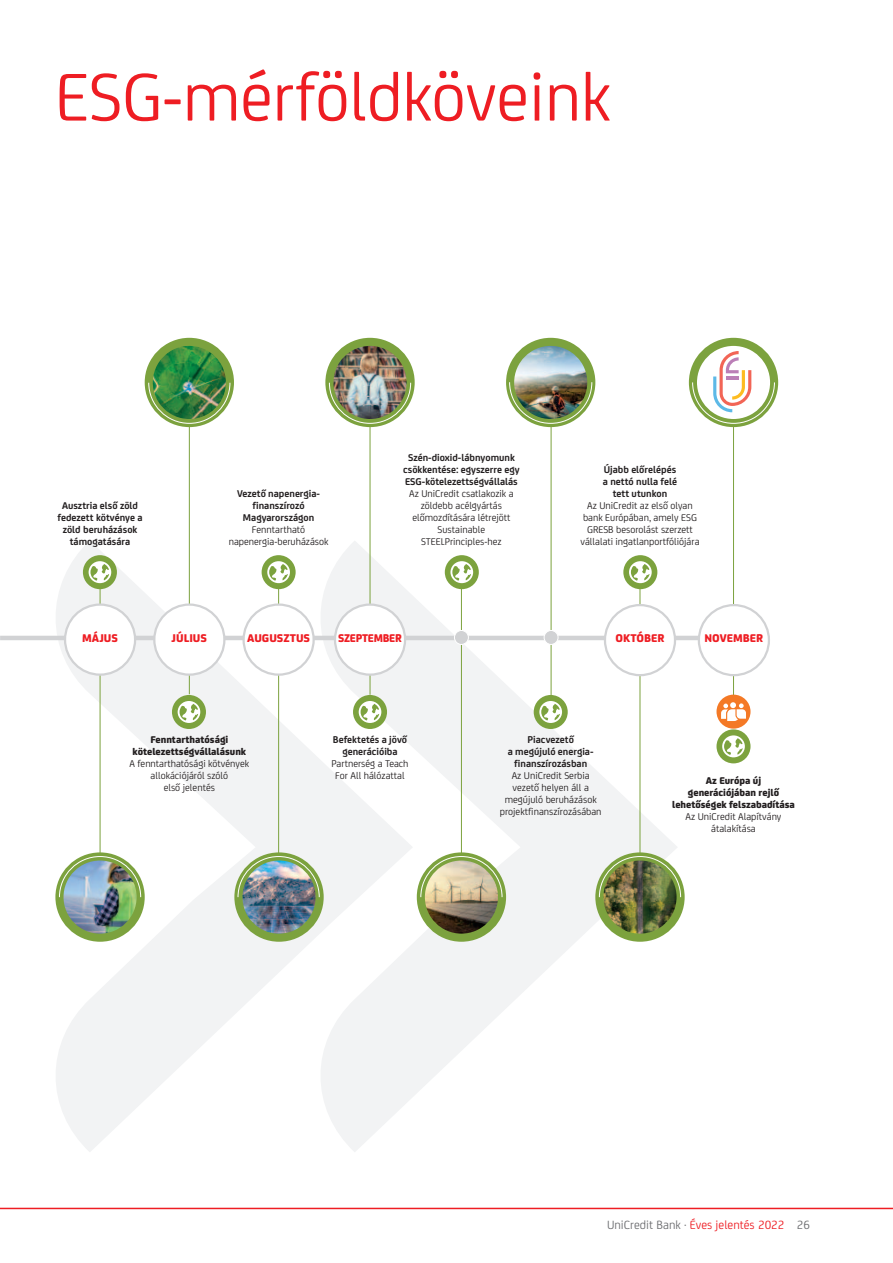
<style>
.page{position:relative;width:893px;height:1263px;background:#fff}
.page>*{position:absolute;margin:0;border:0;box-sizing:border-box;transform-origin:0 0}
.t1{font:72px "Uni Credit";letter-spacing:-.005em;color:#ee1d23}
.t2{font:12.75px "Uni Credit";color:#6c6d70}
.t3{font:800 12px "Uni Credit";color:#ee1d23}
.t4{font:800 12px "Uni Credit";letter-spacing:-.02em;color:#ee1d23;scale:.96 1}
.t5{font:10.5px/12px "Uni Credit";color:#231f20;text-align:center}
.t6{font:700 10.5px/12px "Uni Credit";color:#231f20;text-align:center}
.t7{font:800 10.5px/12px "Uni Credit";color:#231f20;text-align:center}
.s1{color:#ee1d23}
</style>
<div class="page">
<hr style="left:0;top:1208px;width:893px;height:1px;background:#ee1d23">
<svg style="left:44px;top:540px;width:265px;height:612px"></svg>
<svg style="left:309px;top:540px;width:369px;height:612px"></svg>
<hr style="left:0;top:636px;width:734px;height:4px;background:#d1d2d4">
<img style="left:238px;top:856px;width:82px;height:82px;border-radius:50%">
<div style="left:234px;top:852px;width:90px;height:90px;border:8px solid #7ca23e;border-radius:50%"></div>
<img style="left:59px;top:856px;width:82px;height:82px;border-radius:50%">
<div style="left:55px;top:852px;width:90px;height:90px;border:8px solid #7ca23e;border-radius:50%"></div>
<hr style="left:100px;top:585px;width:1px;height:269px;background:#7ca23e">
<img style="left:59px;top:856px;width:82px;height:42px">
<div style="left:65px;top:605px;width:70px;height:70px;background:#fff;border-radius:50%"></div>
<div style="left:64px;top:603px;width:72px;height:73px;border:2px solid #d1d2d4;border-radius:50%"></div>
<hr style="left:278px;top:583px;width:1px;height:270px;background:#7ca23e">
<img style="left:237px;top:856px;width:83px;height:42px">
<div style="left:244px;top:605px;width:70px;height:70px;background:#fff;border-radius:50%"></div>
<div style="left:242px;top:603px;width:73px;height:73px;border:2px solid #d1d2d4;border-radius:50%"></div>
<hr style="left:461px;top:581px;width:1px;height:274px;background:#7ca23e">
<img style="left:421px;top:856px;width:81px;height:82px;border-radius:50%">
<div style="left:417px;top:852px;width:89px;height:90px;border:8px solid #7ca23e;border-radius:50%"></div>
<svg style="left:420px;top:856px;width:83px;height:42px;background:#cdcba1"></svg>
<div style="left:454px;top:630px;width:14px;height:14px;background:#d1d2d4;border-radius:50%"></div>
<div style="left:454px;top:630px;width:15px;height:15px;border:1px solid #fff;border-radius:50%"></div>
<div style="left:595px;top:852px;width:90px;height:90px;border:8px solid #7ca23e;border-radius:50%"></div>
<hr style="left:640px;top:582px;width:1px;height:277px;background:#7ca23e">
<div style="left:605px;top:605px;width:70px;height:70px;background:#fff;border-radius:50%"></div>
<div style="left:604px;top:604px;width:72px;height:72px;border:2px solid #d1d2d4;border-radius:50%"></div>
<img style="left:599px;top:856px;width:82px;height:82px">
<hr style="left:189px;top:424px;width:1px;height:270px;background:#7ca23e">
<img style="left:149px;top:342px;width:81px;height:81px;border-radius:50%">
<div style="left:145px;top:338px;width:89px;height:89px;border:8px solid #7ca23e;border-radius:50%"></div>
<img style="left:148px;top:382px;width:83px;height:42px">
<div style="left:154px;top:605px;width:70px;height:70px;background:#fff;border-radius:50%"></div>
<div style="left:153px;top:603px;width:72px;height:73px;border:2px solid #d1d2d4;border-radius:50%"></div>
<hr style="left:370px;top:424px;width:1px;height:271px;background:#7ca23e">
<img style="left:329px;top:342px;width:82px;height:81px;border-radius:50%">
<div style="left:325px;top:338px;width:90px;height:89px;border:8px solid #7ca23e;border-radius:50%"></div>
<img style="left:329px;top:381px;width:82px;height:43px">
<div style="left:335px;top:605px;width:70px;height:70px;background:#fff;border-radius:50%"></div>
<div style="left:334px;top:603px;width:72px;height:73px;border:2px solid #d1d2d4;border-radius:50%"></div>
<img style="left:510px;top:342px;width:81px;height:81px;border-radius:50%">
<div style="left:506px;top:338px;width:89px;height:89px;border:8px solid #7ca23e;border-radius:50%"></div>
<hr style="left:551px;top:425px;width:1px;height:273px;background:#7ca23e">
<img style="left:509px;top:381px;width:84px;height:43px">
<svg style="left:693px;top:342px;width:81px;height:81px"></svg>
<div style="left:689px;top:338px;width:89px;height:89px;border:8px solid #7ca23e;border-radius:50%"></div>
<hr style="left:733px;top:423px;width:1px;height:277px;background:#7ca23e">
<div style="left:716px;top:729px;width:34px;height:34px;background:#7ca23e;border-radius:50%"></div>
<svg style="left:722px;top:735px;width:23px;height:22px"></svg>
<div style="left:83px;top:555px;width:34px;height:34px;background:#7ca23e;border-radius:50%"></div>
<svg style="left:89px;top:561px;width:22px;height:22px"></svg>
<div style="left:262px;top:555px;width:34px;height:34px;background:#7ca23e;border-radius:50%"></div>
<svg style="left:267px;top:561px;width:23px;height:22px"></svg>
<div style="left:445px;top:555px;width:34px;height:34px;background:#7ca23e;border-radius:50%"></div>
<svg style="left:450px;top:561px;width:23px;height:22px"></svg>
<div style="left:623px;top:555px;width:34px;height:34px;background:#7ca23e;border-radius:50%"></div>
<svg style="left:629px;top:561px;width:23px;height:22px"></svg>
<div style="left:534px;top:695px;width:34px;height:34px;background:#7ca23e;border-radius:50%"></div>
<svg style="left:539px;top:701px;width:23px;height:22px"></svg>
<div style="left:353px;top:695px;width:34px;height:34px;background:#7ca23e;border-radius:50%"></div>
<svg style="left:359px;top:701px;width:22px;height:22px"></svg>
<div style="left:172px;top:695px;width:34px;height:34px;background:#7ca23e;border-radius:50%"></div>
<svg style="left:178px;top:701px;width:22px;height:22px"></svg>
<div style="left:716px;top:695px;width:34px;height:34px;background:#f47926;border-radius:50%"></div>
<svg style="left:721px;top:702px;width:25px;height:19px"></svg>
<div style="left:544px;top:630px;width:14px;height:14px;background:#d1d2d4;border-radius:50%"></div>
<div style="left:544px;top:630px;width:14px;height:15px;border:1px solid #fff;border-radius:50%"></div>
<div style="left:699px;top:605px;width:70px;height:70px;background:#fff;border-radius:50%"></div>
<div style="left:698px;top:604px;width:72px;height:72px;border:2px solid #d1d2d4;border-radius:50%"></div>
<svg style="left:692px;top:351px;width:83px;height:73px"></svg>
<h1 class="t1" style="left:55px;top:69px;width:557px">ESG-mérföldköveink</h1>
<p class="t6" style="left:58px;top:500px;width:86px">Ausztria első zöld fedezett kötvénye a zöld beruházások támogatására</p>
<p class="t6" style="left:237px;top:488px;width:85px">Vezető napenergia&shy;finanszírozó<br>Magyarországon</p>
<p class="t5" style="left:229px;top:524px;width:101px">Fenntartható napenergia-beruházások</p>
<p class="t6" style="left:403px;top:452px;width:118px">Szén-dioxid-lábnyomunk csökkentése: egyszerre egy<br>ESG-kötelezettségvállalás</p>
<p class="t5" style="left:409px;top:488px;width:106px">Az UniCredit csatlakozik a zöldebb acélgyártás előmozdítására létrejött<br>Sustainable<br>STEELPrinciples-hez</p>
<p class="t3" style="left:82px;top:633px;width:37px">MÁJUS</p>
<p class="t3" style="left:172px;top:633px;width:37px">JÚLIUS</p>
<p class="t3" style="left:247px;top:633px;width:64px">AUGUSZTUS</p>
<p class="t4" style="left:338px;top:633px;width:68px">SZEPTEMBER</p>
<p class="t6" style="left:603px;top:463px;width:76px">Újabb előrelépés a nettó nulla felé tett utunkon</p>
<p class="t5" style="left:580px;top:499px;width:121px">Az UniCredit az első olyan bank Európában, amely ESG<br>GRESB besorolást szerzett vállalati ingatlanportfóliójára</p>
<p class="t3" style="left:615px;top:633px;width:51px">OKTÓBER</p>
<p class="t3" style="left:704px;top:633px;width:60px">NOVEMBER</p>
<p class="t7" style="left:133px;top:734px;width:115px">Fenntarthatósági kötelezettségvállalásunk</p>
<p class="t5" style="left:130px;top:758px;width:121px">A fenntarthatósági kötvények allokációjáról szóló<br>első jelentés</p>
<p class="t6" style="left:333px;top:734px;width:76px">Befektetés a jövő generációiba</p>
<p class="t5" style="left:331px;top:758px;width:79px">Partnerség a Teach<br>For All hálózattal</p>
<p class="t6" style="left:508px;top:734px;width:87px">Piacvezető<br>a megújuló energia&shy;finanszírozásban</p>
<p class="t5" style="left:500px;top:770px;width:103px">Az UniCredit Serbia vezető helyen áll a megújuló beruházások projektfinanszírozásában</p>
<p class="t7" style="left:672px;top:774px;width:124px">Az Európa új generációjában rejlő lehetőségek felszabadítása</p>
<p class="t5" style="left:686px;top:810px;width:97px">Az UniCredit Alapítvány átalakítása</p>
<p class="t2" style="left:607px;top:1220px;width:204px">UniCredit Bank · <span class="s1">Éves jelentés 2022</span> 26</p>
</div>
